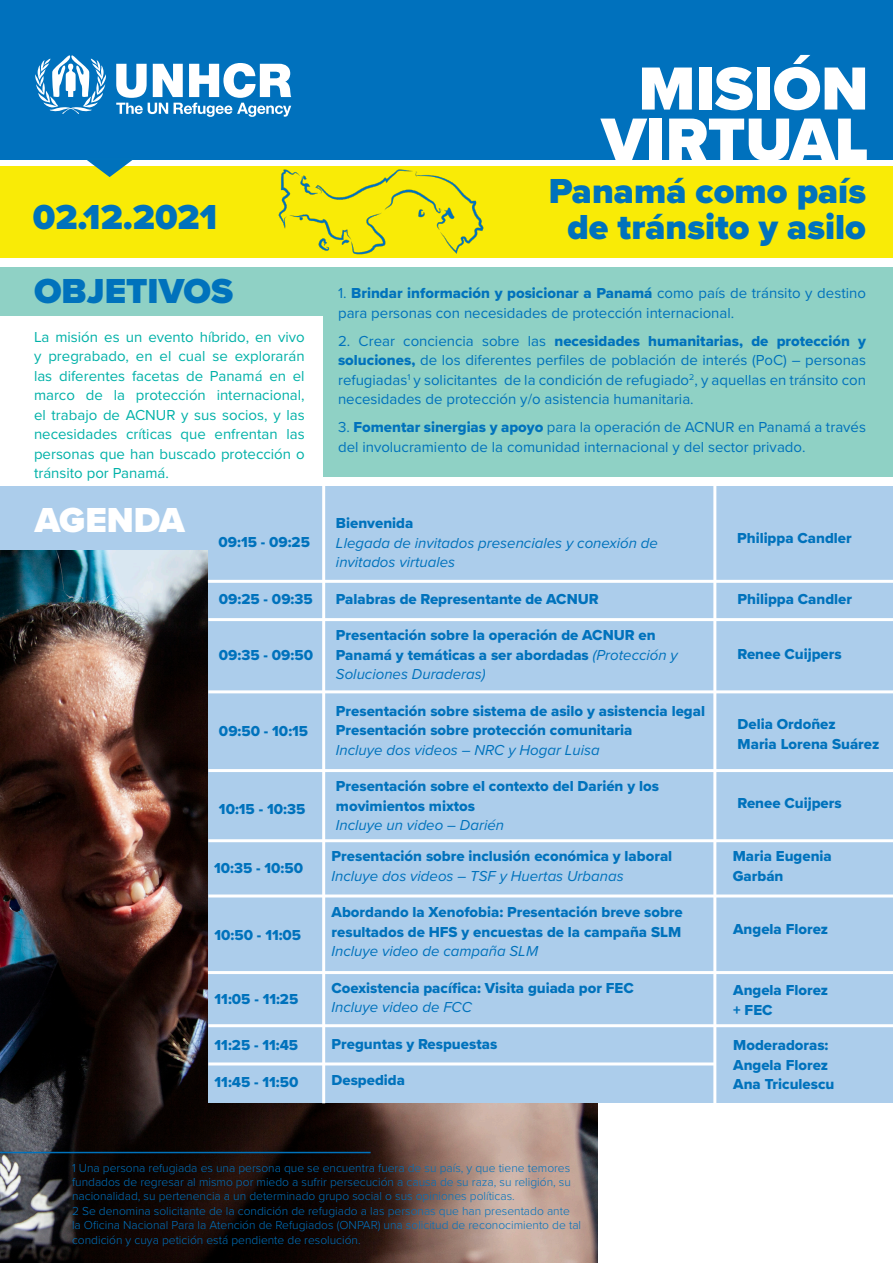
<style>
.page{position:relative;width:893px;height:1263px;background:#fff}
.page>*{position:absolute;margin:0;border:0;box-sizing:border-box;transform-origin:0 0}
.t1{font:900 63px/51px "Proxima Nova";color:#fff;text-align:center}
.t2{font:900 36px/36px "Proxima Nova";color:#0072bc;text-align:center}
.t3{font:900 36px "Proxima Nova";color:#fff}
.t4{font:15px/19.5px "Proxima Nova Extrabld";color:#0072bc}
.t5{font:15px/19.5px "Proxima Nova";color:#0072bc}
.t6{font:15px/19.5px "Proxima Nova";color:#00b1a8;text-align:justify}
.t7{font:italic 15px/19.5px "Proxima Nova";color:#0072bc}
.t8{font:300 12px/14.4px "Proxima Nova";color:#0071bd;text-align:justify}
.s1{font-family:"Proxima Nova Extrabld"}
.s2{font-family:"Proxima Nova";font-style:italic}
</style>
<div class="page">
<img style="left:0;top:550px;width:597px;height:713px">
<div style="left:0;top:166px;width:893px;height:91px;background:#f9eb06"></div>
<div style="left:0;top:267px;width:893px;height:49px;background:#8fd1c5"></div>
<div style="left:323px;top:306px;width:570px;height:170px;background:#8fd1c5"></div>
<div style="left:0;top:0;width:893px;height:159px;background:#0071bd"></div>
<svg style="left:35px;top:55px;width:71px;height:59px"></svg>
<svg style="left:116px;top:63px;width:175px;height:54px"></svg>
<svg style="left:84px;top:159px;width:51px;height:18px"></svg>
<img style="left:273px;top:159px;width:216px;height:99px">
<div style="left:0;top:486px;width:893px;height:64px;background:#accdeb"></div>
<div style="left:208px;top:524px;width:685px;height:579px;background:#accdeb"></div>
<hr style="left:322px;top:482px;width:3px;height:621px;background:#fff">
<hr style="left:713px;top:482px;width:3px;height:623px;background:#fff">
<hr style="left:208px;top:580px;width:685px;height:3px;background:#fff">
<hr style="left:208px;top:618px;width:685px;height:3px;background:#fff">
<hr style="left:208px;top:690px;width:685px;height:3px;background:#fff">
<hr style="left:208px;top:769px;width:685px;height:3px;background:#fff">
<hr style="left:208px;top:839px;width:685px;height:3px;background:#fff">
<hr style="left:208px;top:894px;width:685px;height:3px;background:#fff">
<hr style="left:208px;top:971px;width:685px;height:3px;background:#fff">
<hr style="left:208px;top:1024px;width:685px;height:3px;background:#fff">
<hr style="left:208px;top:1062px;width:506px;height:3px;background:#fff">
<hr style="left:0;top:1152px;width:371px;height:1px;background:#0072bc">
<p class="t2" style="left:33px;top:198px;width:186px">02.12.2021</p>
<p class="t1" style="left:601px;top:63px;width:268px">MISIÓN<br>VIRTUAL</p>
<p class="t2" style="left:549px;top:173px;width:319px">Panamá como país de tránsito y asilo</p>
<p class="t2" style="left:34px;top:273px;width:201px">OBJETIVOS</p>
<p class="t5" style="left:338px;top:283px;width:529px">1. <span class="s1">Brindar información y posicionar a Panamá</span> como país de tránsito y destino para personas con necesidades de protección internacional.</p>
<p class="t5" style="left:338px;top:330px;width:529px;text-align:justify">2. Crear conciencia sobre las <span class="s1">necesidades humanitarias, de protección y soluciones,</span> de los diferentes perfiles de población de interés (PoC) – personas refugiadas<sup>1</sup> y solicitantes de la condición de refugiado<sup>2</sup>, y aquellas en tránsito con necesidades de protección y/o asistencia humanitaria.</p>
<p class="t5" style="left:338px;top:417px;width:529px">3. <span class="s1">Fomentar sinergias y apoyo</span> para la operación de ACNUR en Panamá a través del involucramiento de la comunidad internacional y del sector privado.</p>
<p class="t6" style="left:34px;top:326px;width:272px">La misión es un evento híbrido, en vivo y pregrabado, en el cual se explorarán las diferentes facetas de Panamá en el marco de la protección internacional, el trabajo de ACNUR y sus socios, y las necesidades críticas que enfrentan las personas que han buscado protección o tránsito por Panamá.</p>
<p class="t3" style="left:35px;top:493px;width:152px">AGENDA</p>
<p class="t4" style="left:336px;top:513px;width:79px">Bienvenida</p>
<p class="t7" style="left:336px;top:532px;width:323px">Llegada de invitados presenciales y conexión de invitados virtuales</p>
<p class="t4" style="left:336px;top:589px;width:264px">Palabras de Representante de ACNUR</p>
<p class="t4" style="left:336px;top:625px;width:343px">Presentación sobre la operación de ACNUR en<br>Panamá y temáticas a ser abordadas <span class="s2">(Protección y<br>Soluciones Duraderas)</span></p>
<p class="t4" style="left:336px;top:701px;width:371px">Presentación sobre sistema de asilo y asistencia legal</p>
<p class="t4" style="left:336px;top:720px;width:298px">Presentación sobre protección comunitaria</p>
<p class="t7" style="left:336px;top:739px;width:265px">Incluye dos videos – NRC y Hogar Luisa</p>
<p class="t4" style="left:336px;top:776px;width:324px">Presentación sobre el contexto del Darién y los movimientos mixtos</p>
<p class="t7" style="left:336px;top:815px;width:170px">Incluye un video – Darién</p>
<p class="t4" style="left:332px;top:846px;width:342px">Presentación sobre inclusión económica y laboral</p>
<p class="t7" style="left:332px;top:865px;width:294px">Incluye dos videos – TSF y Huertas Urbanas</p>
<p class="t4" style="left:332px;top:902px;width:353px;text-align:justify">Abordando la Xenofobia: Presentación breve sobre resultados de HFS y encuestas de la campaña SLM <span class="s2">Incluye video de campaña SLM</span></p>
<p class="t4" style="left:332px;top:978px;width:304px">Coexistencia pacífica: Visita guiada por FEC</p>
<p class="t7" style="left:332px;top:997px;width:142px">Incluye video de FCC</p>
<p class="t4" style="left:332px;top:1034px;width:167px">Preguntas y Respuestas</p>
<p class="t4" style="left:332px;top:1070px;width:75px">Despedida</p>
<p class="t4" style="left:737px;top:528px;width:116px">Philippa Candler</p>
<p class="t4" style="left:218px;top:532px;width:93px">09:15 - 09:25</p>
<p class="t4" style="left:737px;top:589px;width:116px">Philippa Candler</p>
<p class="t4" style="left:219px;top:589px;width:95px">09:25 - 09:35</p>
<p class="t4" style="left:738px;top:644px;width:106px">Renee Cuijpers</p>
<p class="t4" style="left:219px;top:645px;width:96px">09:35 - 09:50</p>
<p class="t4" style="left:738px;top:714px;width:100px">Delia Ordoñez</p>
<p class="t4" style="left:738px;top:734px;width:143px">Maria Lorena Suárez</p>
<p class="t4" style="left:219px;top:721px;width:91px">09:50 - 10:15</p>
<p class="t4" style="left:738px;top:793px;width:106px">Renee Cuijpers</p>
<p class="t4" style="left:219px;top:799px;width:88px">10:15 - 10:35</p>
<p class="t4" style="left:733px;top:846px;width:101px">Maria Eugenia<br>Garbán</p>
<p class="t4" style="left:214px;top:858px;width:90px">10:35 - 10:50</p>
<p class="t4" style="left:733px;top:919px;width:96px">Angela Florez</p>
<p class="t4" style="left:215px;top:925px;width:88px">10:50 - 11:05</p>
<p class="t4" style="left:733px;top:980px;width:96px">Angela Florez + FEC</p>
<p class="t4" style="left:215px;top:989px;width:85px">11:05 - 11:25</p>
<p class="t4" style="left:215px;top:1035px;width:85px">11:25 - 11:45</p>
<p class="t4" style="left:733px;top:1035px;width:97px">Moderadoras:</p>
<p class="t4" style="left:733px;top:1055px;width:96px">Angela Florez</p>
<p class="t4" style="left:733px;top:1074px;width:103px">Ana Triculescu</p>
<p class="t4" style="left:215px;top:1071px;width:85px">11:45 - 11:50</p>
<p class="t8" style="left:72px;top:1160px;width:500px">1 Una persona refugiada es una persona que se encuentra fuera de su país, y que tiene temores fundados de regresar al mismo por miedo a sufrir persecución a causa de su raza, su religión, su nacionalidad, su pertenencia a un determinado grupo social o sus opiniones políticas.</p>
<p class="t8" style="left:72px;top:1203px;width:511px;text-align:left">2 Se denomina solicitante de la condición de refugiado a las personas que han presentado ante la Oficina Nacional Para la Atención de Refugiados (ONPAR) una solicitud de reconocimiento de tal condición y cuya petición está pendiente de resolución.</p>
</div>
